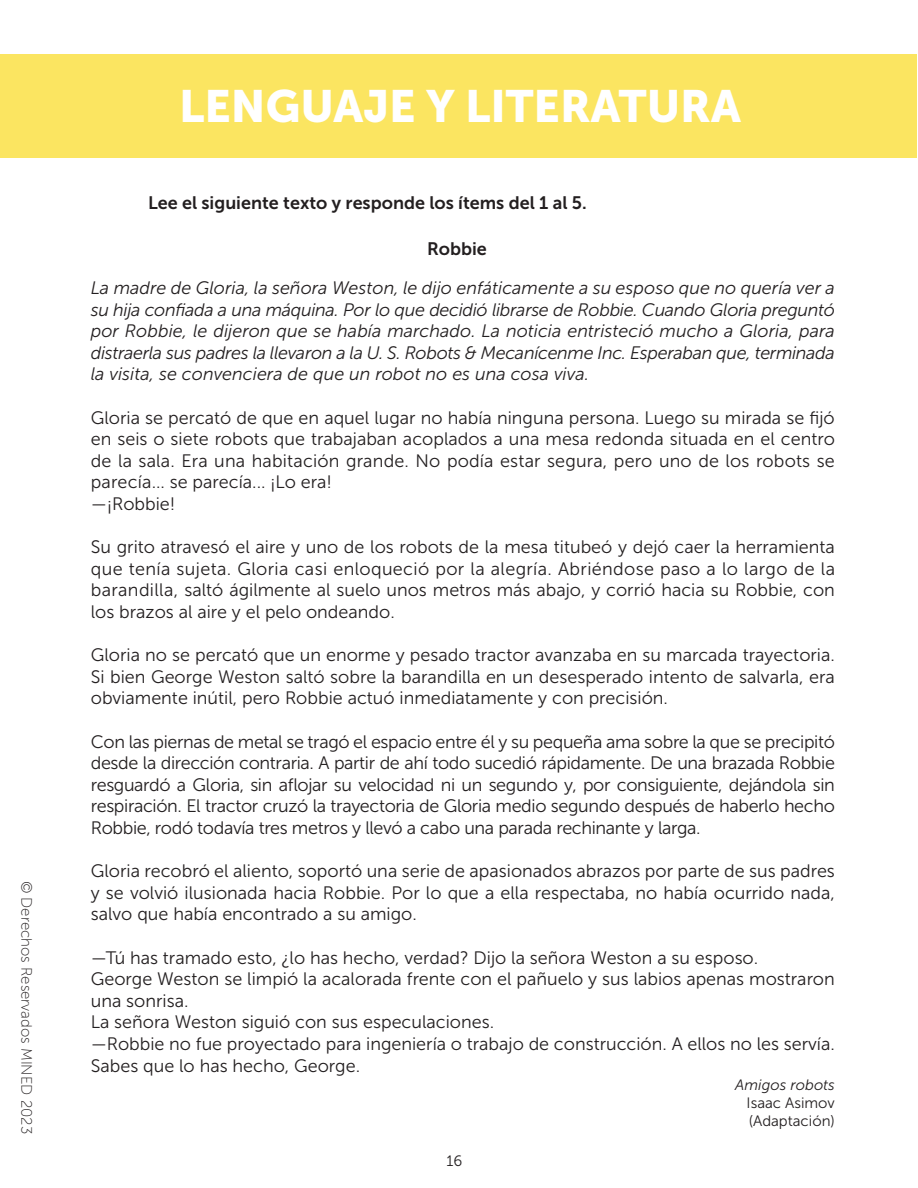
<style>
.page{position:relative;width:918px;height:1188px;background:#fff}
.page>*{position:absolute;margin:0;border:0;box-sizing:border-box;transform-origin:0 0}
.t1{font:45px "Museo Sans 900";color:#fff}
.t2{font:18px/21.6px "Museo Sans 300";color:#231f20;text-align:justify}
.t3{font:italic 18px/21.6px "Museo Sans 300";color:#231f20;text-align:justify}
.t4{font:18px "Museo Sans 700";color:#231f20}
.t5{font:15px "Museo Sans 100";color:#231f20}
.t6{font:15px "Museo Sans 300";color:#231f20}
.t7{font:italic 15px "Museo Sans 300";color:#231f20}
</style>
<div class="page">
<div style="left:1px;top:54px;width:916px;height:103px;background:#fbe561"></div>
<p class="t5" style="left:35px;top:881px;width:255px;rotate:90deg">© Derechos Reservados MINED 2023</p>
<p class="t1" style="left:179px;top:81px;width:563px">LENGUAJE Y LITERATURA</p>
<p class="t4" style="left:148px;top:192px;width:440px">Lee el siguiente texto y responde los ítems del 1 al 5.</p>
<p class="t4" style="left:427px;top:239px;width:61px">Robbie</p>
<p class="t3" style="left:91px;top:277px;width:746px">La madre de Gloria, la señora Weston, le dijo enfáticamente a su esposo que no quería ver a su hija confiada a una máquina. Por lo que decidió librarse de Robbie. Cuando Gloria preguntó por Robbie, le dijeron que se había marchado. La noticia entristeció mucho a Gloria, para distraerla sus padres la llevaron a la U. S. Robots &amp; Mecanícenme Inc. Esperaban que, terminada la visita, se convenciera de que un robot no es una cosa viva.</p>
<p class="t2" style="left:91px;top:407px;width:746px">Gloria se percató de que en aquel lugar no había ninguna persona. Luego su mirada se fijó en seis o siete robots que trabajaban acoplados a una mesa redonda situada en el centro de la sala. Era una habitación grande. No podía estar segura, pero uno de los robots se parecía... se parecía... ¡Lo era!</p>
<p class="t2" style="left:91px;top:493px;width:86px">—¡Robbie!</p>
<p class="t2" style="left:91px;top:536px;width:746px">Su grito atravesó el aire y uno de los robots de la mesa titubeó y dejó caer la herramienta que tenía sujeta. Gloria casi enloqueció por la alegría. Abriéndose paso a lo largo de la barandilla, saltó ágilmente al suelo unos metros más abajo, y corrió hacia su Robbie, con los brazos al aire y el pelo ondeando.</p>
<p class="t2" style="left:91px;top:644px;width:746px">Gloria no se percató que un enorme y pesado tractor avanzaba en su marcada trayectoria.<br>Si bien George Weston saltó sobre la barandilla en un desesperado intento de salvarla, era obviamente inútil, pero Robbie actuó inmediatamente y con precisión.</p>
<p class="t2" style="left:91px;top:731px;width:746px">Con las piernas de metal se tragó el espacio entre él y su pequeña ama sobre la que se precipitó desde la dirección contraria. A partir de ahí todo sucedió rápidamente. De una brazada Robbie resguardó a Gloria, sin aflojar su velocidad ni un segundo y, por consiguiente, dejándola sin respiración. El tractor cruzó la trayectoria de Gloria medio segundo después de haberlo hecho Robbie, rodó todavía tres metros y llevó a cabo una parada rechinante y larga.</p>
<p class="t2" style="left:91px;top:860px;width:746px">Gloria recobró el aliento, soportó una serie de apasionados abrazos por parte de sus padres y se volvió ilusionada hacia Robbie. Por lo que a ella respectaba, no había ocurrido nada, salvo que había encontrado a su amigo.</p>
<p class="t2" style="left:91px;top:947px;width:669px">—Tú has tramado esto, ¿lo has hecho, verdad? Dijo la señora Weston a su esposo.</p>
<p class="t2" style="left:91px;top:968px;width:746px">George Weston se limpió la acalorada frente con el pañuelo y sus labios apenas mostraron una sonrisa.</p>
<p class="t2" style="left:91px;top:1012px;width:405px">La señora Weston siguió con sus especulaciones.</p>
<p class="t2" style="left:91px;top:1033px;width:746px">—Robbie no fue proyectado para ingeniería o trabajo de construcción. A ellos no les servía.<br>Sabes que lo has hecho, George.</p>
<p class="t7" style="left:735px;top:1076px;width:101px">Amigos robots</p>
<p class="t6" style="left:747px;top:1094px;width:90px">Isaac Asimov</p>
<p class="t6" style="left:749px;top:1112px;width:88px">(Adaptación)</p>
<p class="t6" style="left:447px;top:1153px;width:17px">16</p>
</div>
